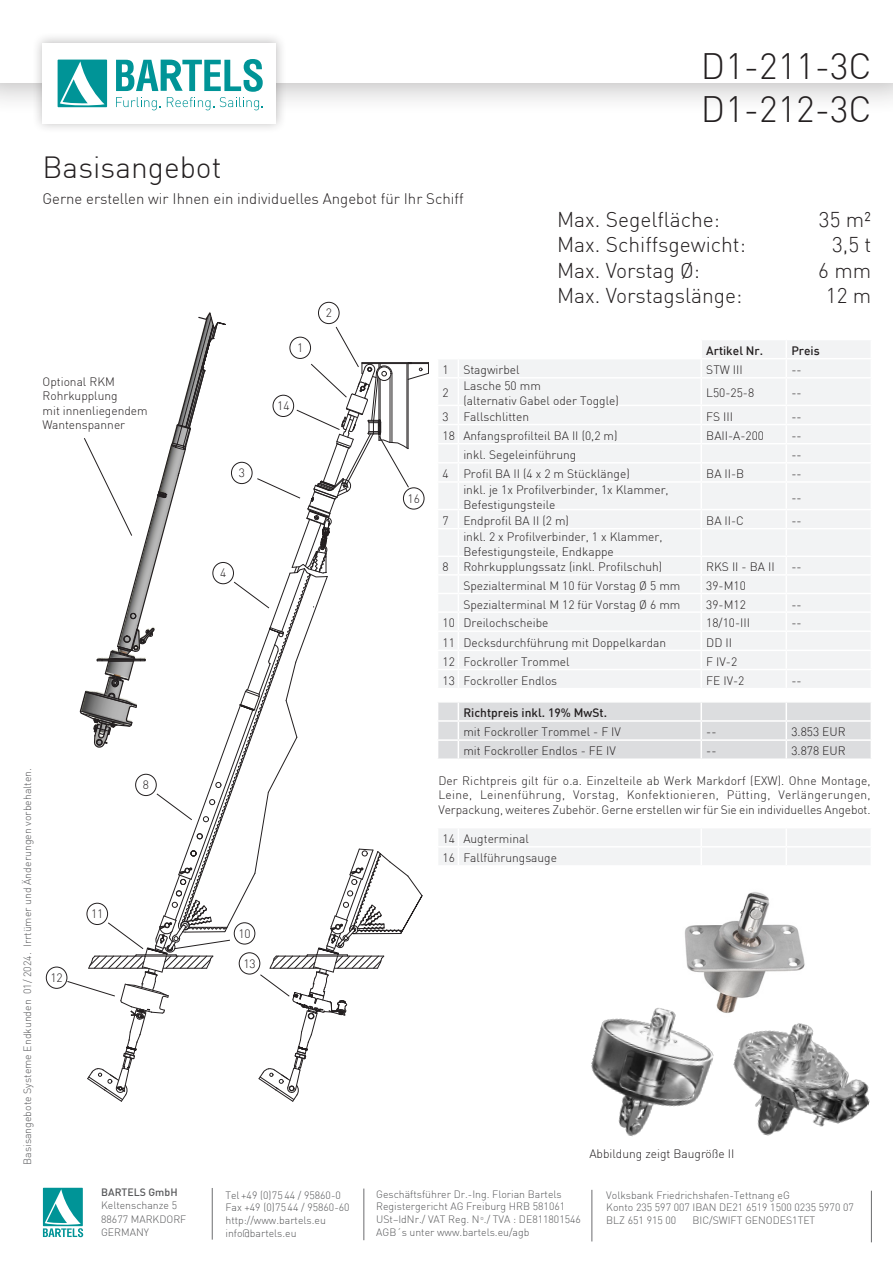
<style>
.page{position:relative;width:893px;height:1263px;background:#fff}
.page>*{position:absolute;margin:0;border:0;box-sizing:border-box;transform-origin:0 0}
.t1{font:300 36px/43.2px "DIN";color:#231f20}
.t2{font:300 30px "DIN";color:#231f20}
.t3{font:300 21px "DIN";color:#231f20}
.t4{font:300 15px "DIN";color:#231f20}
.t5{font:300 12px/14.4px "DIN";color:#231f20}
.t6{font:500 12px "DIN";color:#231f20}
.t7{font:300 10.5px/12.6px "DIN";color:#57585a}
.t8{font:500 10.5px "DIN";color:#57585a}
</style>
<div class="page">
<div style="left:0;top:0;width:893px;height:116px;background:#231f20;opacity:.3"></div>
<div style="left:0;top:0;width:893px;height:83px;background:#fff"></div>
<div style="left:32px;top:32px;width:255px;height:102px;background:#231f20;opacity:.3"></div>
<div style="left:43px;top:43px;width:233px;height:81px;background:#fff"></div>
<hr style="left:212px;top:1188px;width:1px;height:51px;background:#6c6d70">
<hr style="left:363px;top:1188px;width:1px;height:52px;background:#6c6d70">
<hr style="left:591px;top:1190px;width:1px;height:51px;background:#6c6d70">
<hr style="left:871px;top:1191px;width:1px;height:51px;background:#6c6d70">
<svg style="left:58px;top:60px;width:49px;height:47px"></svg>
<svg style="left:116px;top:59px;width:147px;height:51px"></svg>
<svg style="left:43px;top:1188px;width:40px;height:49px"></svg>
<div style="left:459px;top:829px;width:411px;height:36px;background:#f2f3f4"></div>
<svg style="left:438px;top:341px;width:433px;height:418px"></svg>
<hr style="left:458px;top:846px;width:243px;height:1px;background:#fff">
<svg style="left:439px;top:829px;width:18px;height:36px"></svg>
<hr style="left:701px;top:846px;width:85px;height:1px;background:#fff">
<svg style="left:700px;top:829px;width:2px;height:36px"></svg>
<hr style="left:786px;top:846px;width:86px;height:1px;background:#fff">
<svg style="left:786px;top:829px;width:1px;height:36px"></svg>
<div style="left:46px;top:967px;width:21px;height:22px;border:1px solid #231f20;border-radius:50%"></div>
<svg style="left:54px;top:301px;width:375px;height:801px"></svg>
<img style="left:591px;top:1008px;width:123px;height:129px">
<img style="left:733px;top:1023px;width:137px;height:113px">
<img style="left:678px;top:892px;width:127px;height:125px">
<h1 class="t1" style="left:701px;top:44px;width:172px">D1-211-3C<br>D1-212-3C</h1>
<h2 class="t2" style="left:43px;top:149px;width:180px">Basisangebot</h2>
<p class="t4" style="left:43px;top:189px;width:423px">Gerne erstellen wir Ihnen ein individuelles Angebot für Ihr Schiff</p>
<p class="t5" style="left:326px;top:305px;width:8px">2</p>
<h3 class="t3" style="left:557px;top:206px;width:164px">Max. Segelfläche:</h3>
<h3 class="t3" style="left:819px;top:206px;width:54px">35 m²</h3>
<h3 class="t3" style="left:557px;top:232px;width:190px">Max. Schiffsgewicht:</h3>
<h3 class="t3" style="left:832px;top:232px;width:41px">3,5 t</h3>
<h3 class="t3" style="left:557px;top:257px;width:144px">Max. Vorstag Ø:</h3>
<h3 class="t3" style="left:818px;top:257px;width:55px">6 mm</h3>
<h3 class="t3" style="left:557px;top:283px;width:187px">Max. Vorstagslänge:</h3>
<h3 class="t3" style="left:826px;top:283px;width:47px">12 m</h3>
<p class="t5" style="left:43px;top:374px;width:107px">Optional RKM<br>Rohrkupplung<br>mit innenliegendem<br>Wantenspanner</p>
<p class="t5" style="left:239px;top:465px;width:8px">3</p>
<p class="t5" style="left:297px;top:340px;width:8px">1</p>
<p class="t5" style="left:277px;top:398px;width:14px">14</p>
<p class="t5" style="left:220px;top:566px;width:8px">4</p>
<p class="t7" style="left:21px;top:1164px;width:398px;rotate:-90deg">Basisangebote Systeme Endkunden 01/ 2024. Irrtümer und Änderungen vorbehalten.</p>
<p class="t5" style="left:50px;top:970px;width:14px">12</p>
<p class="t5" style="left:91px;top:906px;width:14px">11</p>
<p class="t5" style="left:143px;top:777px;width:8px">8</p>
<p class="t5" style="left:238px;top:926px;width:14px">10</p>
<p class="t5" style="left:243px;top:956px;width:14px">13</p>
<p class="t5" style="left:408px;top:491px;width:14px">16</p>
<p class="t6" style="left:706px;top:343px;width:58px">Artikel Nr.</p>
<p class="t6" style="left:791px;top:343px;width:30px">Preis</p>
<p class="t5" style="left:443px;top:362px;width:79px">1 Stagwirbel</p>
<p class="t5" style="left:706px;top:362px;width:38px">STW III</p>
<p class="t5" style="left:791px;top:362px;width:12px">--</p>
<p class="t5" style="left:443px;top:386px;width:8px">2</p>
<p class="t5" style="left:463px;top:379px;width:157px">Lasche 50 mm<br>(alternativ Gabel oder Toggle)</p>
<p class="t5" style="left:706px;top:386px;width:49px">L50-25-8</p>
<p class="t5" style="left:791px;top:386px;width:12px">--</p>
<p class="t5" style="left:443px;top:409px;width:88px">3 Fallschlitten</p>
<p class="t5" style="left:706px;top:409px;width:28px">FS III</p>
<p class="t5" style="left:791px;top:409px;width:12px">--</p>
<p class="t5" style="left:443px;top:428px;width:176px">18 Anfangsprofilteil BA II (0,2 m)</p>
<p class="t5" style="left:706px;top:428px;width:59px">BAII-A-200</p>
<p class="t5" style="left:791px;top:428px;width:12px">--</p>
<p class="t5" style="left:463px;top:447px;width:114px">inkl. Segeleinführung</p>
<p class="t5" style="left:791px;top:447px;width:12px">--</p>
<p class="t5" style="left:443px;top:467px;width:189px">4 Profil BA II (4 x 2 m Stücklänge)</p>
<p class="t5" style="left:706px;top:467px;width:40px">BA II-B</p>
<p class="t5" style="left:791px;top:467px;width:12px">--</p>
<p class="t5" style="left:463px;top:483px;width:207px">inkl. je 1x Profilverbinder, 1x Klammer,<br>Befestigungsteile</p>
<p class="t5" style="left:791px;top:490px;width:12px">--</p>
<p class="t5" style="left:443px;top:513px;width:128px">7 Endprofil BA II (2 m)</p>
<p class="t5" style="left:706px;top:513px;width:39px">BA II-C</p>
<p class="t5" style="left:791px;top:513px;width:12px">--</p>
<p class="t5" style="left:463px;top:529px;width:201px">inkl. 2 x Profilverbinder, 1 x Klammer,<br>Befestigungsteile, Endkappe</p>
<p class="t5" style="left:443px;top:560px;width:221px">8 Rohrkupplungssatz (inkl. Profilschuh)</p>
<p class="t5" style="left:706px;top:560px;width:70px">RKS II - BA II</p>
<p class="t5" style="left:791px;top:560px;width:12px">--</p>
<p class="t5" style="left:463px;top:578px;width:219px">Spezialterminal M 10 für Vorstag Ø 5 mm</p>
<p class="t5" style="left:706px;top:578px;width:41px">39-M10</p>
<p class="t5" style="left:463px;top:597px;width:219px">Spezialterminal M 12 für Vorstag Ø 6 mm</p>
<p class="t5" style="left:706px;top:597px;width:41px">39-M12</p>
<p class="t5" style="left:791px;top:597px;width:12px">--</p>
<p class="t5" style="left:443px;top:616px;width:107px">10 Dreilochscheibe</p>
<p class="t5" style="left:706px;top:616px;width:45px">18/10-III</p>
<p class="t5" style="left:791px;top:616px;width:12px">--</p>
<p class="t5" style="left:443px;top:635px;width:225px">11 Decksdurchführung mit Doppelkardan</p>
<p class="t5" style="left:706px;top:635px;width:27px">DD II</p>
<p class="t5" style="left:443px;top:654px;width:129px">12 Fockroller Trommel</p>
<p class="t5" style="left:706px;top:654px;width:32px">F IV-2</p>
<p class="t5" style="left:443px;top:673px;width:116px">13 Fockroller Endlos</p>
<p class="t5" style="left:706px;top:673px;width:40px">FE IV-2</p>
<p class="t5" style="left:791px;top:673px;width:12px">--</p>
<p class="t6" style="left:463px;top:705px;width:145px">Richtpreis inkl. 19% MwSt.</p>
<p class="t5" style="left:463px;top:725px;width:159px">mit Fockroller Trommel - F IV</p>
<p class="t5" style="left:706px;top:725px;width:12px">--</p>
<p class="t5" style="left:791px;top:725px;width:56px">3.853 EUR</p>
<p class="t5" style="left:463px;top:744px;width:154px">mit Fockroller Endlos - FE IV</p>
<p class="t5" style="left:706px;top:744px;width:12px">--</p>
<p class="t5" style="left:791px;top:744px;width:56px">3.878 EUR</p>
<p class="t5" style="left:438px;top:773px;width:434px;text-align:justify">Der Richtpreis gilt für o.a. Einzelteile ab Werk Markdorf (EXW). Ohne Montage, Leine, Leinenführung, Vorstag, Konfektionieren, Pütting, Verlängerungen, Verpackung, weiteres Zubehör. Gerne erstellen wir für Sie ein individuelles Angebot.</p>
<p class="t5" style="left:443px;top:829px;width:116px;line-height:19.2px">14 Augterminal<br>16 Fallführungsauge</p>
<p class="t5" style="left:589px;top:1146px;width:146px">Abbildung zeigt Baugröße II</p>
<p class="t8" style="left:101px;top:1185px;width:78px">BARTELS GmbH</p>
<p class="t7" style="left:101px;top:1199px;width:87px;line-height:13.5px">Keltenschanze 5<br>88677 MARKDORF<br>GERMANY</p>
<p class="t7" style="left:225px;top:1188px;width:126px">Tel +49 (0)75 44 / 95860-0<br>Fax +49 (0)75 44 / 95860-60 http://www.bartels.eu info@bartels.eu</p>
<p class="t7" style="left:606px;top:1188px;width:249px">Volksbank Friedrichshafen-Tettnang eG<br>Konto 235 597 007 IBAN DE21 6519 1500 0235 5970 07<br>BLZ 651 915 00</p>
<p class="t7" style="left:376px;top:1187px;width:206px">Geschäftsführer Dr.-Ing. Florian Bartels Registergericht AG Freiburg HRB 581061<br>USt–IdNr./ VAT Reg. N <sup>o</sup>./ TVA : DE811801546<br>AGB´s unter www.bartels.eu/agb</p>
<p class="t7" style="left:692px;top:1214px;width:124px">BIC/SWIFT GENODES1TET</p>
</div>
